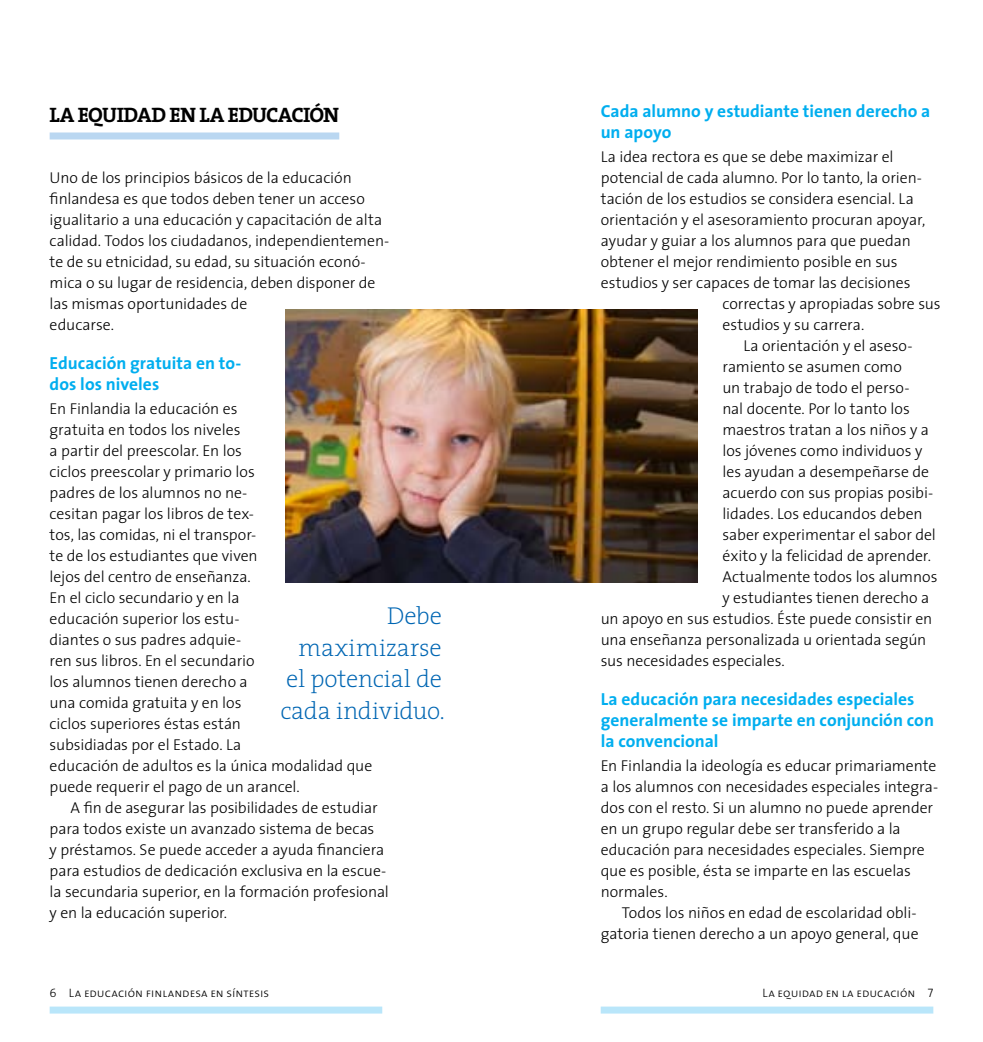
<style>
.page{position:relative;width:983px;height:1042px;background:#fff}
.page>*{position:absolute;margin:0;border:0;box-sizing:border-box;transform-origin:0 0}
.t1{font:200 24.5px/31.5px "The Serif";letter-spacing:-.005em;color:#0066b3;text-align:right}
.t2{font:21px "The Serif Bold Caps";letter-spacing:-.03em;color:#000}
.t3{font:700 17.5px/21px "The Sans";color:#00aeef}
.t4{font:300 15.75px/21px "The Sans";letter-spacing:-.005em;color:#000}
.t5{font:12.25px "The Sans Light Caps";letter-spacing:.005em;color:#000}
.s1{font-size:9.62px}
</style>
<div class="page">
<div style="left:50px;top:1006px;width:332px;height:7px;background:#b9e6fa"></div>
<div style="left:50px;top:132px;width:289px;height:7px;background:#bad7f1"></div>
<img style="left:285px;top:309px;width:412px;height:273px">
<div style="left:600px;top:1006px;width:333px;height:7px;background:#b9e6fa"></div>
<h2 class="t2" style="left:50px;top:101px;width:291px">LA EQUIDAD EN LA EDUCACIÓN</h2>
<p class="t4" style="left:50px;top:168px;width:341px">Uno de los principios básicos de la educación finlandesa es que todos deben tener un acceso igualitario a una educación y capacitación de alta calidad. Todos los ciudadanos, independientemen&shy;te de su etnicidad, su edad, su situación econó&shy;mica o su lugar de residencia, deben disponer de las mismas oportunidades de<br>educarse.</p>
<p class="t3" style="left:50px;top:352px;width:193px">Educación gratuita en to&shy;dos los niveles</p>
<p class="t4" style="left:50px;top:399px;width:324px">En Finlandia la educación es<br>gratuita en todos los niveles<br>a partir del preescolar. En los<br>ciclos preescolar y primario los<br>padres de los alumnos no ne-<br>cesitan pagar los libros de tex-<br>tos, las comidas, ni el transpor-<br>te de los estudiantes que viven<br>lejos del centro de enseñanza.<br>En el ciclo secundario y en la<br>educación superior los estu-<br>diantes o sus padres adquie-<br>ren sus libros. En el secundario<br>los alumnos tienen derecho a<br>una comida gratuita y en los<br>ciclos superiores éstas están<br>subsidiadas por el Estado. La<br>educación de adultos es la única modalidad que puede requerir el pago de un arancel.</p>
<p class="t4" style="left:50px;top:797px;width:341px;text-indent:21px">A fin de asegurar las posibilidades de estudiar para todos existe un avanzado sistema de becas<br>y préstamos. Se puede acceder a ayuda financiera para estudios de dedicación exclusiva en la escue&shy;la secundaria superior, en la formación profesional y en la educación superior.</p>
<h1 class="t1" style="left:280px;top:600px;width:166px">Debe maximizarse el potencial de cada individuo.</h1>
<p class="t5" style="left:50px;top:984px;width:221px">6 La educación f<span class="s1">I</span>nlandesa en síntesis</p>
<p class="t3" style="left:600px;top:100px;width:331px">Cada alumno y estudiante tienen derecho a un apoyo</p>
<p class="t4" style="left:600px;top:147px;width:294px">La idea rectora es que se debe maximizar el</p>
<p class="t4" style="left:600px;top:168px;width:323px">potencial de cada alumno. Por lo tanto, la orien-</p>
<p class="t4" style="left:600px;top:189px;width:314px">tación de los estudios se considera esencial. La</p>
<p class="t4" style="left:600px;top:210px;width:326px">orientación y el asesoramiento procuran apoyar,</p>
<p class="t4" style="left:600px;top:230px;width:311px">ayudar y guiar a los alumnos para que puedan</p>
<p class="t4" style="left:600px;top:251px;width:298px">obtener el mejor rendimiento posible en sus</p>
<p class="t4" style="left:600px;top:272px;width:311px">estudios y ser capaces de tomar las decisiones</p>
<p class="t4" style="left:722px;top:293px;width:219px">correctas y apropiadas sobre sus</p>
<p class="t4" style="left:722px;top:314px;width:143px">estudios y su carrera.</p>
<p class="t4" style="left:743px;top:335px;width:171px">La orientación y el aseso-</p>
<p class="t4" style="left:722px;top:356px;width:181px">ramiento se asumen como</p>
<p class="t4" style="left:722px;top:377px;width:189px">un trabajo de todo el perso-</p>
<p class="t4" style="left:722px;top:398px;width:189px">nal docente. Por lo tanto los</p>
<p class="t4" style="left:722px;top:419px;width:208px">maestros tratan a los niños y a</p>
<p class="t4" style="left:722px;top:440px;width:201px">los jóvenes como individuos y</p>
<p class="t4" style="left:722px;top:461px;width:208px">les ayudan a desempeñarse de</p>
<p class="t4" style="left:722px;top:482px;width:212px">acuerdo con sus propias posibi-</p>
<p class="t4" style="left:722px;top:503px;width:202px">lidades. Los educandos deben</p>
<p class="t4" style="left:722px;top:524px;width:215px">saber experimentar el sabor del</p>
<p class="t4" style="left:722px;top:545px;width:210px">éxito y la felicidad de aprender.</p>
<p class="t4" style="left:722px;top:566px;width:216px">Actualmente todos los alumnos</p>
<p class="t4" style="left:722px;top:587px;width:208px">y estudiantes tienen derecho a</p>
<p class="t4" style="left:600px;top:608px;width:333px">un apoyo en sus estudios. Éste puede consistir en</p>
<p class="t4" style="left:600px;top:629px;width:327px">una enseñanza personalizada u orientada según</p>
<p class="t4" style="left:600px;top:650px;width:186px">sus necesidades especiales.</p>
<p class="t3" style="left:600px;top:688px;width:335px">La educación para necesidades especiales generalmente se imparte en conjunción con la convencional</p>
<p class="t4" style="left:600px;top:756px;width:339px">En Finlandia la ideología es educar primariamente a los alumnos con necesidades especiales integra&shy;dos con el resto. Si un alumno no puede aprender en un grupo regular debe ser transferido a la educación para necesidades especiales. Siempre que es posible, ésta se imparte en las escuelas normales.</p>
<p class="t4" style="left:600px;top:902px;width:319px;text-align:right">Todos los niños en edad de escolaridad obli&shy;gatoria tienen derecho a un apoyo general, que</p>
<p class="t5" style="left:762px;top:984px;width:172px">La equidad en la educación 7</p>
</div>
